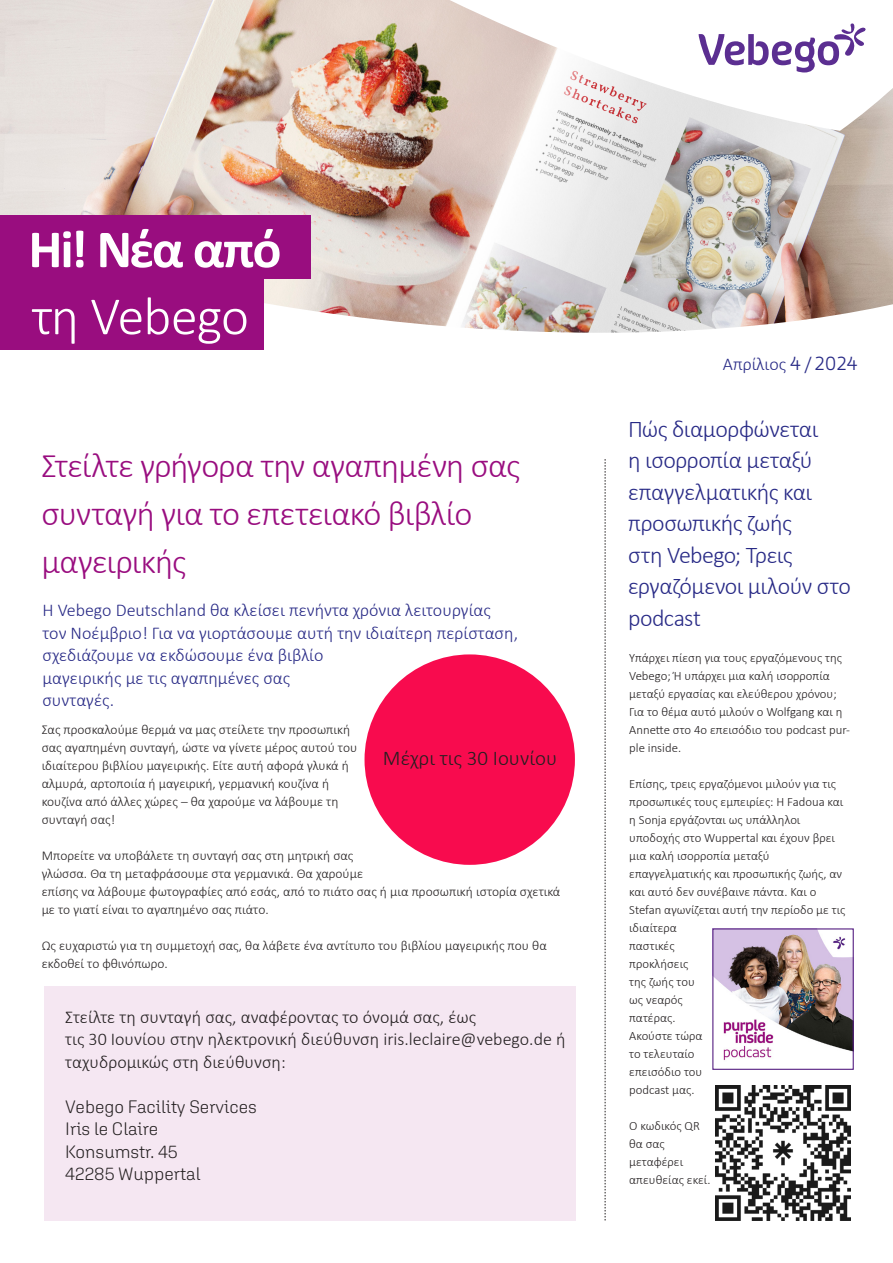
<style>
.page{position:relative;width:893px;height:1263px;background:#fff}
.page>*{position:absolute;margin:0;border:0;box-sizing:border-box;transform-origin:0 0}
.t1{font:700 54px "Calibri";letter-spacing:-.04em;color:#fff}
.t2{font:300 54px "Calibri";letter-spacing:-.02em;color:#fff}
.t3{font:300 34.5px/48px "Calibri";letter-spacing:-.02em;color:#990d7f}
.t4{font:300 24px/31.5px "Calibri";letter-spacing:-.02em;color:#282a86}
.t5{font:300 21px "Calibri";color:#231f20}
.Bodytext{font:300 18px/22.5px "Calibri";color:#282a86}
.Bodytext-2{font:300 18px/22.5px "Calibri";color:#231f20}
.Bodytext-3{font:300 18px "Aglet Sans";color:#231f20}
.Bodytext-4{font:300 13.5px/18px "Calibri";color:#231f20}
.Bodytext-5{font:300 12.75px/18px "Calibri";color:#231f20}
.s1{font-family:"Puffin Display"}
</style>
<div class="page">
<img style="left:36px;top:0;width:857px;height:121px">
<img style="left:0;top:121px;width:893px;height:212px">
<svg style="left:699px;top:23px;width:168px;height:49px"></svg>
<svg style="left:605px;top:459px;width:1px;height:761px"></svg>
<div style="left:44px;top:986px;width:531px;height:234px;background:#f5e7f2"></div>
<div style="left:364px;top:654px;width:211px;height:211px;background:#f80b4e;border-radius:50%"></div>
<img style="left:714px;top:930px;width:138px;height:131px">
<div style="left:712px;top:928px;width:142px;height:142px;border:1px solid #562082"></div>
<img style="left:715px;top:1085px;width:135px;height:135px">
<div style="left:0;top:215px;width:310px;height:64px;background:#990d7f"></div>
<div style="left:0;top:278px;width:264px;height:72px;background:#990d7f"></div>
<p class="t1" style="left:28px;top:211px;width:255px">Hi! Νέα από</p>
<p class="t2" style="left:32px;top:283px;width:219px">τη Vebego</p>
<p class="t3" style="left:41px;top:441px;width:480px">Στείλτε γρήγορα την αγαπημένη σας συνταγή για το επετειακό βιβλίο μαγειρικής</p>
<p class="Bodytext" style="left:43px;top:599px;width:477px">Η Vebego Deutschland θα κλείσει πενήντα χρόνια λειτουργίας τον Νοέμβριο! Για να γιορτάσουμε αυτή την ιδιαίτερη περίσταση, σχεδιάζουμε να εκδώσουμε ένα βιβλίο<br>μαγειρικής με τις αγαπημένες σας<br>συνταγές.</p>
<p class="Bodytext-4" style="left:42px;top:720px;width:317px">Σας προσκαλούμε θερμά να μας στείλετε την προσωπική σας αγαπημένη συνταγή, ώστε να γίνετε μέρος αυτού του ιδιαίτερου βιβλίου μαγειρικής. Είτε αυτή αφορά γλυκά ή αλμυρά, αρτοποιία ή μαγειρική, γερμανική κουζίνα ή κουζίνα από άλλες χώρες – θα χαρούμε να λάβουμε τη συνταγή σας!</p>
<p class="Bodytext-4" style="left:42px;top:846px;width:520px">Μπορείτε να υποβάλετε τη συνταγή σας στη μητρική σας<br>γλώσσα. Θα τη μεταφράσουμε στα γερμανικά. Θα χαρούμε<br>επίσης να λάβουμε φωτογραφίες από εσάς, από το πιάτο σας ή μια προσωπική ιστορία σχετικά με το γιατί είναι το αγαπημένο σας πιάτο.</p>
<p class="Bodytext-4" style="left:42px;top:936px;width:507px">Ως ευχαριστώ για τη συμμετοχή σας, θα λάβετε ένα αντίτυπο του βιβλίου μαγειρικής που θα εκδοθεί το φθινόπωρο.</p>
<p class="t5" style="left:383px;top:745px;width:176px">Μέχρι τις 30 Ιουνίου</p>
<p class="Bodytext-2" style="left:65px;top:1005px;width:413px">Στείλτε τη συνταγή σας, αναφέροντας το όνομά σας, έως</p>
<p class="Bodytext-2" style="left:65px;top:1028px;width:502px">τις 30 Ιουνίου στην ηλεκτρονική διεύθυνση iris.leclaire@vebego.de ή ταχυδρομικώς στη διεύθυνση:</p>
<p class="Bodytext-3" style="left:65px;top:1096px;width:193px">Vebego Facility Services</p>
<p class="Bodytext-3" style="left:65px;top:1118px;width:94px">Iris le Claire</p>
<p class="Bodytext-3" style="left:65px;top:1141px;width:114px">Konsumstr. 45</p>
<p class="Bodytext-3" style="left:65px;top:1163px;width:137px">42285 Wuppertal</p>
<p class="Bodytext" style="left:723px;top:353px;width:136px">Απρίλιος <span class="s1">4 / 2024</span></p>
<p class="t4" style="left:628px;top:413px;width:224px">Πώς διαμορφώνεται<br>η ισορροπία μεταξύ επαγγελματικής και προσωπικής ζωής<br>στη Vebego; Τρεις εργαζόμενοι μιλούν στο podcast</p>
<p class="Bodytext-5" style="left:629px;top:649px;width:222px">Υπάρχει πίεση για τους εργαζόμενους της Vebego; Ή υπάρχει μια καλή ισορροπία μεταξύ εργασίας και ελεύθερου χρόνου; Για το θέμα αυτό μιλούν ο Wolfgang και η Annette στο 4ο επεισόδιο του podcast pur&shy;ple inside.</p>
<p class="Bodytext-5" style="left:629px;top:775px;width:218px">Επίσης, τρεις εργαζόμενοι μιλούν για τις προσωπικές τους εμπειρίες: Η Fadoua και η Sonja εργάζονται ως υπάλληλοι υποδοχής στο Wuppertal και έχουν βρει μια καλή ισορροπία μεταξύ επαγγελματικής και προσωπικής ζωής, αν και αυτό δεν συνέβαινε πάντα. Και ο<br>Stefan αγωνίζεται αυτή την περίοδο με τις ιδιαίτερα<br>παστικές<br>προκλήσεις<br>της ζωής του<br>ως νεαρός<br>πατέρας.</p>
<p class="Bodytext-5" style="left:629px;top:1027px;width:75px">Ακούστε τώρα το τελευταίο επεισόδιο του podcast μας.</p>
<p class="Bodytext-5" style="left:629px;top:1117px;width:83px">Ο κωδικός QR θα σας μεταφέρει απευθείας εκεί.</p>
</div>
